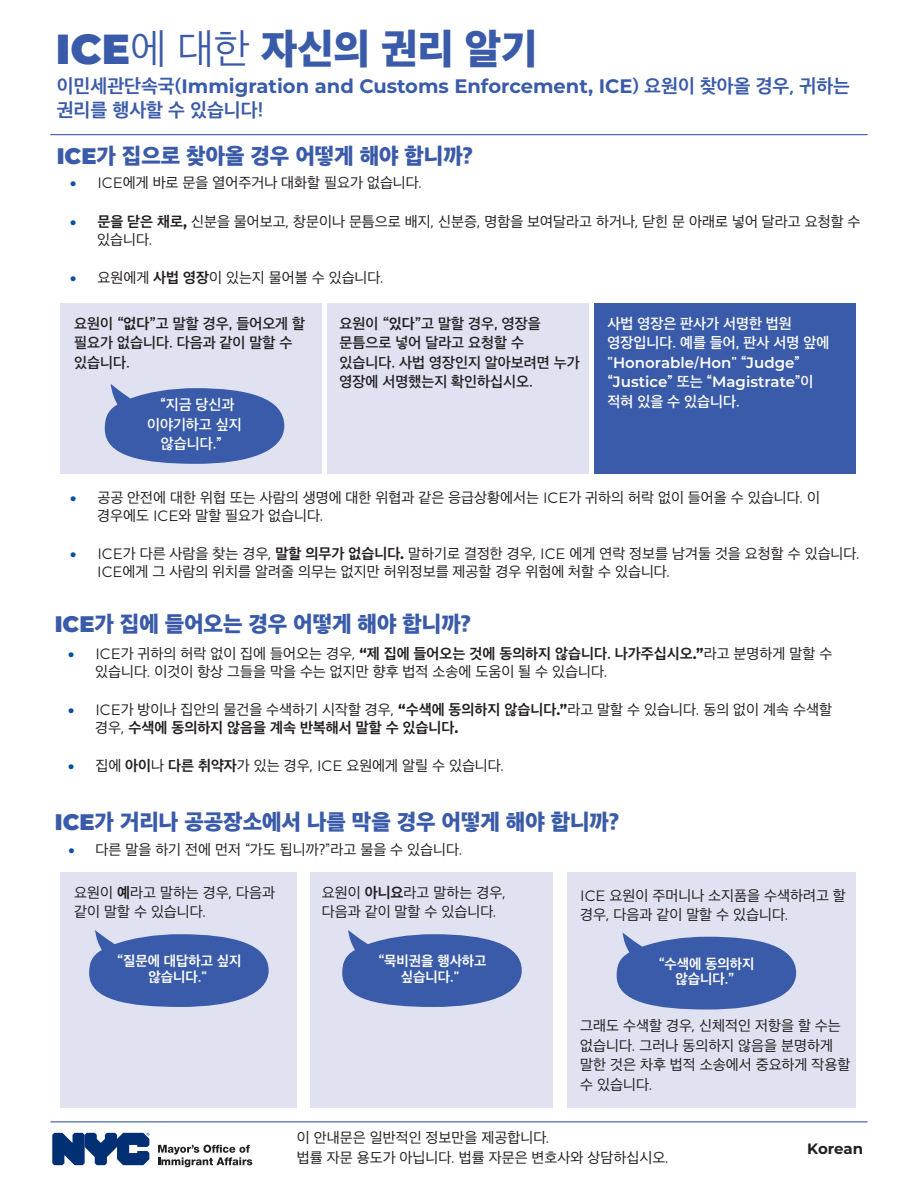
<style>
.page{position:relative;width:918px;height:1188px;background:#fff}
.page>*{position:absolute;margin:0;border:0;box-sizing:border-box;transform-origin:0 0}
.t1{font:800 42px "Apple SD Gothic Neo";color:#3a5ba9}
.t2{font:800 22.5px "Apple SD Gothic Neo";color:#3a5ba9}
.t3{font:700 19.5px "Montserrat";color:#3a5ba9}
.t4{font:700 19.5px "Apple SD Gothic Neo";color:#3a5ba9}
.t5{font:15px/19.5px "Apple SD Gothic Neo";color:#231f20}
.t6{font:600 15px/19.5px "Apple SD Gothic Neo";color:#231f20}
.t7{font:600 15px/19.5px "Apple SD Gothic Neo";color:#fff}
.t8{font:600 15px/19.5px "Montserrat";color:#fff}
.t9{font:700 15px "Apple SD Gothic Neo";color:#231f20}
.t10{font:900 15px "Montserrat";color:#0a4fa2}
.t11{font:700 15px "Montserrat";letter-spacing:-.01em;color:#231f20}
.t12{font:700 14.25px/15.5px "Apple SD Gothic Neo";color:#fff;text-align:center}
.s1{font-family:"Montserrat";font-weight:900}
.s2{font-weight:300}
.s3{font-family:"Apple SD Gothic Neo"}
.s4{font-family:"Montserrat"}
.s5{font-weight:700}
.s6{font-family:"Montserrat";font-weight:700}
.s7{font-weight:400}
</style>
<div class="page">
<svg style="left:158px;top:1145px;width:94px;height:22px"></svg>
<svg style="left:52px;top:1133px;width:97px;height:32px"></svg>
<hr style="left:50px;top:1121px;width:818px;height:1px;background:#3a5ba9">
<div style="left:61px;top:303px;width:261px;height:171px;background:#e0e2f1"></div>
<div style="left:327px;top:303px;width:261px;height:171px;background:#e0e2f1"></div>
<div style="left:594px;top:303px;width:261px;height:171px;background:#3a5ba9"></div>
<div style="left:61px;top:873px;width:236px;height:235px;background:#e0e2f1"></div>
<div style="left:310px;top:873px;width:244px;height:235px;background:#e0e2f1"></div>
<div style="left:567px;top:873px;width:288px;height:235px;background:#e0e2f1"></div>
<hr style="left:50px;top:134px;width:818px;height:1px;background:#3a5ba9">
<svg style="left:105px;top:384px;width:179px;height:80px"></svg>
<svg style="left:89px;top:930px;width:180px;height:77px"></svg>
<svg style="left:342px;top:930px;width:180px;height:77px"></svg>
<svg style="left:617px;top:932px;width:179px;height:78px"></svg>
<h1 class="t1" style="left:56px;top:27px;width:483px"><span class="s1">ICE</span><span class="s2">에 대한</span> 자신의 권리 알기</h1>
<h3 class="t3" style="left:57px;top:72px;width:795px"><span class="s3">이민세관단속국(</span>Immigration and Customs Enforcement, ICE<span class="s3">) 요원이 찾아올 경우, 귀하는</span></h3>
<h3 class="t4" style="left:57px;top:100px;width:208px">권리를 행사할 수 있습니다!</h3>
<h2 class="t2" style="left:57px;top:143px;width:418px"><span class="s1">ICE</span>가 집으로 찾아올 경우 어떻게 해야 합니까?</h2>
<p class="t5" style="left:97px;top:174px;width:326px"><span class="s4">ICE</span>에게 바로 문을 열어주거나 대화할 필요가 없습니다.</p>
<p class="t10" style="left:70px;top:172px;width:8px">•</p>
<p class="t10" style="left:70px;top:210px;width:8px">•</p>
<p class="t10" style="left:70px;top:266px;width:8px">•</p>
<p class="t5" style="left:97px;top:212px;width:765px"><span class="s5">문을 닫은 채로</span><span class="s6">,</span> 신분을 물어보고, 창문이나 문틈으로 배지, 신분증, 명함을 보여달라고 하거나, 닫힌 문 아래로 넣어 달라고 요청할 수</p>
<p class="t5" style="left:97px;top:230px;width:57px">있습니다.</p>
<p class="t5" style="left:97px;top:269px;width:288px">요원에게 <span class="s5">사법 영장</span>이 있는지 물어볼 수 있습니다.</p>
<p class="t6" style="left:74px;top:314px;width:232px">요원이 <span class="s5">“없다</span> 고<span class="s5">”</span> 말할 경우, 들어오게 할 필요가 없습니다. 다음과 같이 말할 수 있습니다.</p>
<p class="t6" style="left:340px;top:314px;width:242px">요원이 <span class="s5">“있다</span> 고<span class="s5">”</span> 말할 경우, 영장을 문틈으로 넣어 달라고 요청할 수 있습니다. 사법 영장인지 알아보려면 누가 영장에 서명했는지 확인하십시오.</p>
<p class="t7" style="left:607px;top:314px;width:223px">사법 영장은 판사가 서명한 법원 영장입니다. 예를 들어, 판사 서명 앞에</p>
<p class="t8" style="left:607px;top:352px;width:208px"><span class="s3">"</span>Honorable<span class="s3">/</span>Hon<span class="s3">" “</span>Judge<span class="s3">“ “</span>Justice<span class="s3">” 또는 “</span>Magistrate <span class="s3">이”</span></p>
<p class="t10" style="left:70px;top:486px;width:8px">•</p>
<p class="t10" style="left:70px;top:542px;width:8px">•</p>
<p class="t7" style="left:160px;top:396px;width:76px">“지금 당신과</p>
<p class="t7" style="left:607px;top:392px;width:134px">적혀 있을 수 있습니다.</p>
<p class="t7" style="left:147px;top:415px;width:96px;text-align:center">이야기하고 싶지 않습니다 “.</p>
<p class="t5" style="left:97px;top:488px;width:724px">공공 안전에 대한 위협 또는 사람의 생명에 대한 위협과 같은 응급상황에서는 <span class="s4">ICE</span>가 귀하의 허락 없이 들어올 수 있습니다 이.</p>
<p class="t5" style="left:97px;top:506px;width:228px">경우에도 <span class="s4">ICE</span>와 말할 필요가 없습니다.</p>
<p class="t5" style="left:97px;top:545px;width:764px"><span class="s4">ICE</span>가 다른 사람을 찾는 경우, <span class="s5">말할 의무가 없습니다</span><span class="s6">.</span> 말하기로 결정한 경우, <span class="s4">ICE</span> 에게 연락 정보를 남겨둘 것을 요청할 수 있습니다.</p>
<p class="t5" style="left:97px;top:563px;width:575px"><span class="s4">ICE</span>에게 그 사람의 위치를 알려줄 의무는 없지만 허위정보를 제공할 경우 위험에 처할 수 있습니다.</p>
<h2 class="t2" style="left:55px;top:612px;width:418px"><span class="s1">ICE</span>가 집에 들어오는 경우 어떻게 해야 합니까?</h2>
<p class="t5" style="left:95px;top:644px;width:738px"><span class="s4">ICE</span>가 귀하의 허락 없이 집에 들어오는 경우 <span class="s6">“</span>, <span class="s5">제 집에 들어오는 것에 동의하지 않습니다. 나가주십시오</span> <span class="s6">”.</span> 라고 분명하게 말할 수</p>
<p class="t10" style="left:68px;top:642px;width:8px">•</p>
<p class="t10" style="left:68px;top:698px;width:8px">•</p>
<p class="t10" style="left:68px;top:755px;width:8px">•</p>
<p class="t5" style="left:95px;top:662px;width:514px">있습니다. 이것이 항상 그들을 막을 수는 없지만 향후 법적 소송에 도움이 될 수 있습니다.</p>
<p class="t5" style="left:95px;top:701px;width:738px"><span class="s4">ICE</span>가 방이나 집안의 물건을 수색하기 시작할 경우 <span class="s6">“</span>, <span class="s5">수색에 동의하지 않습니다</span> <span class="s6">”.</span> 라고 말할 수 있습니다. 동의 없이 계속 수색할</p>
<p class="t9" style="left:95px;top:719px;width:365px"><span class="s7">경우,</span> 수색에 동의하지 않음을 계속 반복해서 말할 수 있습니다<span class="s4">.</span></p>
<p class="t5" style="left:95px;top:757px;width:410px">집에 <span class="s5">아이</span>나 <span class="s5">다른 취약자</span>가 있는 경우, <span class="s4">ICE</span> 요원에게 알릴 수 있습니다.</p>
<h2 class="t2" style="left:55px;top:810px;width:566px"><span class="s1">ICE</span>가 거리나 공공장소에서 나를 막을 경우 어떻게 해야 합니까?</h2>
<p class="t5" style="left:96px;top:841px;width:368px">다른 말을 하기 전에 먼저 “가도 됩니까?”라고 물을 수 있습니다.</p>
<p class="t10" style="left:68px;top:839px;width:8px">•</p>
<p class="t5" style="left:74px;top:883px;width:202px">요원이 <span class="s5">예</span>라고 말하는 경우, 다음과 같이 말할 수 있습니다.</p>
<p class="t5" style="left:322px;top:883px;width:185px">요원이 <span class="s5">아니요</span>라고 말하는 경우, 다음과 같이 말할 수 있습니다.</p>
<p class="t12" style="left:117px;top:954px;width:126px">“질문에 대답하고 싶지 않습니다 ".</p>
<p class="t12" style="left:378px;top:954px;width:110px">“묵비권을 행사하고 싶습니다 ".</p>
<p class="t5" style="left:580px;top:886px;width:267px"><span class="s4">ICE</span> 요원이 주머니나 소지품을 수색하려고 할 경우, 다음과 같이 말할 수 있습니다.</p>
<p class="t12" style="left:658px;top:957px;width:98px">“수색에 동의하지 않습니다 “.</p>
<p class="t5" style="left:580px;top:1017px;width:272px">그래도 수색할 경우, 신체적인 저항을 할 수는 없습니다. 그러나 동의하지 않음을 분명하게 말한 것은 차후 법적 소송에서 중요하게 작용할 수 있습니다.</p>
<p class="t5" style="left:297px;top:1129px;width:373px">이 안내문은 일반적인 정보만을 제공합니다.<br>법률 자문 용도가 아닙니다. 법률 자문은 변호사와 상담하십시오.</p>
<p class="t11" style="left:807px;top:1138px;width:57px">Korean</p>
</div>
